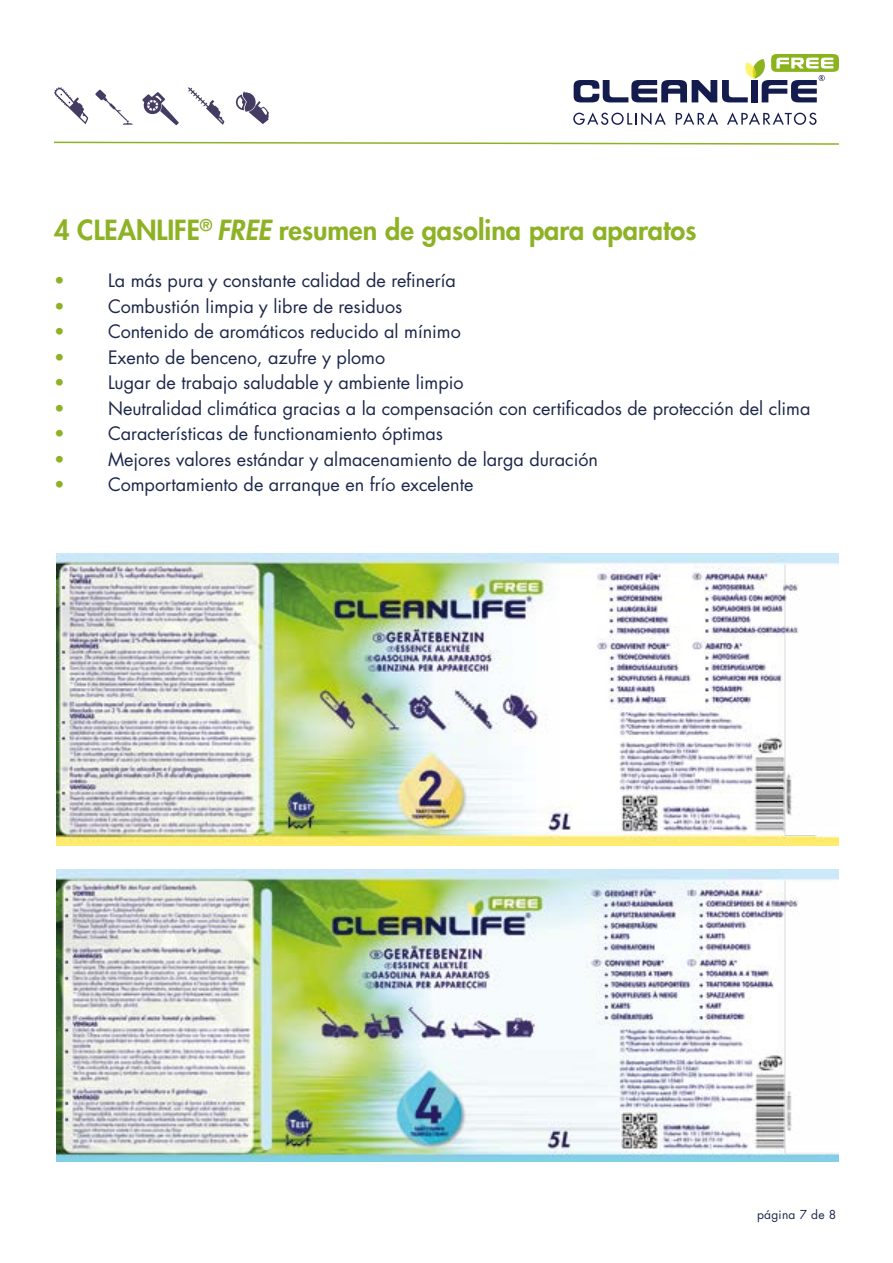
<style>
.page{position:relative;width:893px;height:1263px;background:#fff}
.page>*{position:absolute;margin:0;border:0;box-sizing:border-box;transform-origin:0 0}
.t1{font:800 27px "Futura LT Pro";color:#8db225}
.t2{font:18px "Futura LT Pro";color:#1d2749}
.t3{font:18px "Futura LT Pro";color:#8db225}
.t4{font:12px "Futura LT Pro";letter-spacing:.02em;color:#1d2749}
.s1{font-style:italic}
</style>
<div class="page">
<svg style="left:54px;top:141px;width:785px;height:4px"></svg>
<svg style="left:574px;top:54px;width:265px;height:48px"></svg>
<svg style="left:573px;top:112px;width:93px;height:13px"></svg>
<svg style="left:676px;top:112px;width:42px;height:13px"></svg>
<svg style="left:727px;top:112px;width:89px;height:13px"></svg>
<svg style="left:142px;top:92px;width:37px;height:33px"></svg>
<svg style="left:54px;top:87px;width:34px;height:37px"></svg>
<svg style="left:235px;top:92px;width:34px;height:32px"></svg>
<svg style="left:95px;top:90px;width:38px;height:35px"></svg>
<svg style="left:188px;top:87px;width:36px;height:38px"></svg>
<img style="left:56px;top:553px;width:782px;height:292px">
<img style="left:56px;top:869px;width:782px;height:292px">
<h1 class="t1" style="left:54px;top:210px;width:644px">4 CLEANLIFE<sup>®</sup> <span class="s1">FREE</span> resumen de gasolina para aparatos</h1>
<p class="t3" style="left:54px;top:268px;width:12px">•</p>
<p class="t2" style="left:108px;top:268px;width:349px">La más pura y constante calidad de refinería</p>
<p class="t3" style="left:54px;top:294px;width:12px">•</p>
<p class="t2" style="left:108px;top:294px;width:296px">Combustión limpia y libre de residuos</p>
<p class="t3" style="left:54px;top:319px;width:12px">•</p>
<p class="t2" style="left:108px;top:319px;width:354px">Contenido de aromáticos reducido al mínimo</p>
<p class="t3" style="left:54px;top:345px;width:12px">•</p>
<p class="t2" style="left:108px;top:345px;width:279px">Exento de benceno, azufre y plomo</p>
<p class="t3" style="left:54px;top:370px;width:12px">•</p>
<p class="t2" style="left:108px;top:370px;width:357px">Lugar de trabajo saludable y ambiente limpio</p>
<p class="t3" style="left:54px;top:396px;width:12px">•</p>
<p class="t2" style="left:108px;top:396px;width:704px">Neutralidad climática gracias a la compensación con certificados de protección del clima</p>
<p class="t3" style="left:54px;top:421px;width:12px">•</p>
<p class="t2" style="left:108px;top:421px;width:337px">Características de functionamiento óptimas</p>
<p class="t3" style="left:54px;top:447px;width:12px">•</p>
<p class="t2" style="left:108px;top:447px;width:492px">Mejores valores estándar y almacenamiento de larga duración</p>
<p class="t3" style="left:54px;top:472px;width:12px">•</p>
<p class="t2" style="left:108px;top:472px;width:367px">Comportamiento de arranque en frío excelente</p>
<p class="t4" style="left:757px;top:1206px;width:81px">página 7 de 8</p>
</div>
